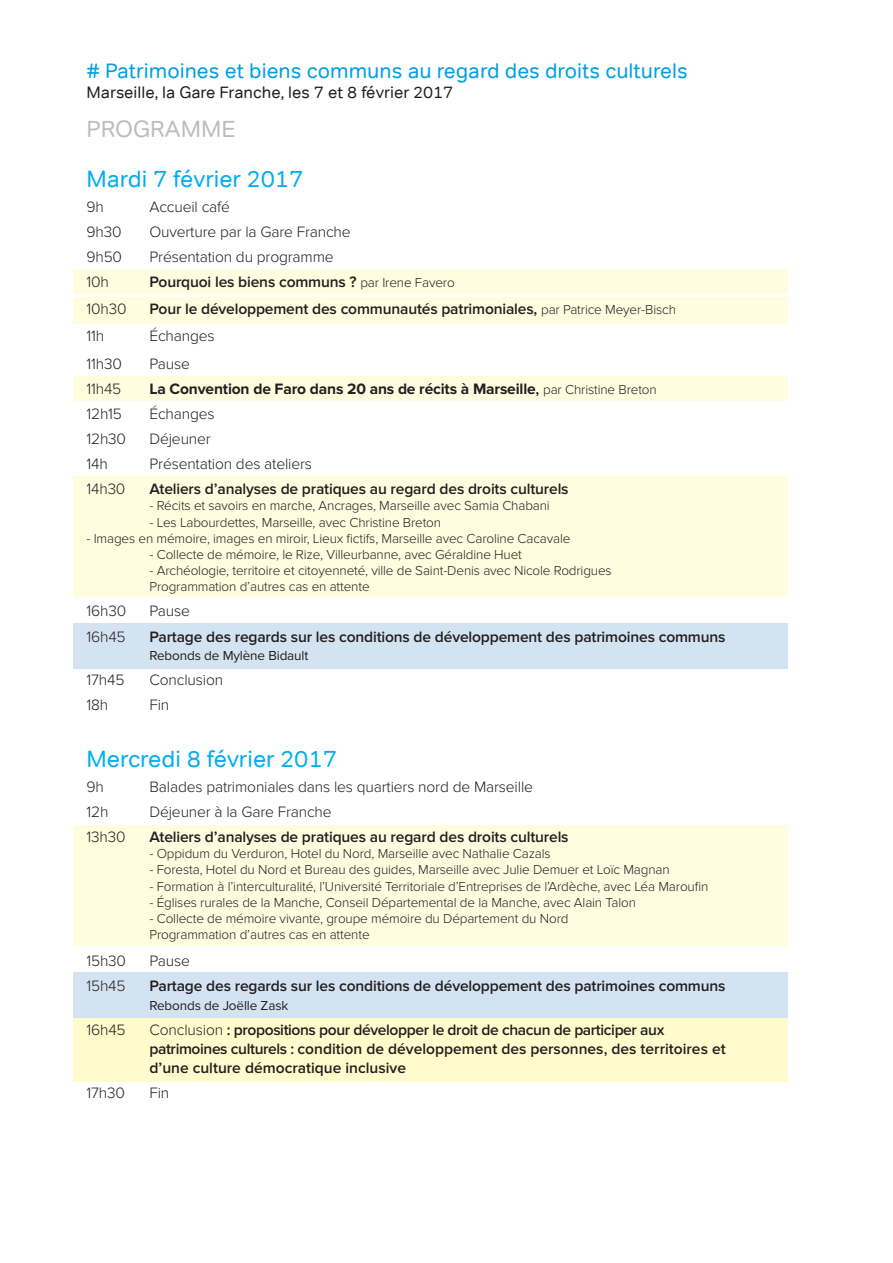
<style>
.page{position:relative;width:893px;height:1263px;background:#fff}
.page>*{position:absolute;margin:0;border:0;box-sizing:border-box;transform-origin:0 0}
.t1{font:23.4px "Tondo";color:#00aeef}
.t2{font:23.4px "Tondo";color:#bcbdc0}
.t3{font:21px "Tondo";color:#00a0e2}
.t4{font:16.5px "Tondo";color:#231f20}
.t5{font:600 15.6px/18.8px "Proxima Nova";letter-spacing:-.01em;color:#231f20}
.t6{font:300 15.6px "Proxima Nova";letter-spacing:-.01em;color:#231f20}
.t7{font:700 15.6px "Proxima Nova";letter-spacing:-.01em;color:#231f20}
.t8{font:300 13.5px/16.2px "Proxima Nova";letter-spacing:-.01em;color:#231f20}
.t9{font:13.5px "Proxima Nova";letter-spacing:-.01em;color:#231f20}
.s1{font-weight:300;font-size:13.5px}
.s2{font-weight:600}
.s3{font-weight:300}
</style>
<div class="page">
<div style="left:74px;top:269px;width:714px;height:25px;background:#fffce0"></div>
<div style="left:74px;top:297px;width:714px;height:27px;background:#fffce0"></div>
<div style="left:74px;top:376px;width:714px;height:24px;background:#fffce0"></div>
<div style="left:74px;top:825px;width:714px;height:120px;background:#fffce0"></div>
<div style="left:74px;top:972px;width:714px;height:46px;background:#d3e3f2"></div>
<div style="left:74px;top:623px;width:714px;height:46px;background:#d3e3f2"></div>
<div style="left:74px;top:1018px;width:714px;height:64px;background:#fffbcc"></div>
<div style="left:74px;top:476px;width:714px;height:120px;background:#fffce0"></div>
<h2 class="t3" style="left:86px;top:58px;width:603px"># Patrimoines et biens communs au regard des droits culturels</h2>
<p class="t4" style="left:86px;top:82px;width:368px">Marseille, la Gare Franche, les 7 et 8 février 2017</p>
<h1 class="t2" style="left:86px;top:115px;width:151px">PROGRAMME</h1>
<h1 class="t1" style="left:86px;top:164px;width:219px">Mardi 7 février 2017</h1>
<p class="t6" style="left:86px;top:197px;width:19px">9h</p>
<p class="t6" style="left:149px;top:197px;width:82px">Accueil café</p>
<p class="t6" style="left:86px;top:223px;width:37px">9h30</p>
<p class="t6" style="left:149px;top:223px;width:203px">Ouverture par la Gare Franche</p>
<p class="t6" style="left:86px;top:248px;width:37px">9h50</p>
<p class="t6" style="left:149px;top:248px;width:186px">Présentation du programme</p>
<p class="t6" style="left:86px;top:273px;width:24px">10h</p>
<p class="t5" style="left:149px;top:273px;width:307px">Pourquoi les biens communs ? <span class="s1">par Irene Favero</span></p>
<p class="t6" style="left:86px;top:300px;width:42px">10h30</p>
<p class="t5" style="left:149px;top:300px;width:528px">Pour le développement des communautés patrimoniales, <span class="s1">par Patrice Meyer-Bisch</span></p>
<p class="t6" style="left:86px;top:327px;width:19px">11h</p>
<p class="t6" style="left:149px;top:327px;width:67px">Échanges</p>
<p class="t6" style="left:86px;top:354px;width:37px">11h30</p>
<p class="t6" style="left:149px;top:354px;width:42px">Pause</p>
<p class="t6" style="left:86px;top:380px;width:36px">11h45</p>
<p class="t7" style="left:149px;top:380px;width:509px">La Convention de Faro dans 20 ans de récits à Marseille<span class="s2">,</span> <span class="s1">par Christine Breton</span></p>
<p class="t6" style="left:86px;top:405px;width:37px">12h15</p>
<p class="t6" style="left:149px;top:405px;width:67px">Échanges</p>
<p class="t6" style="left:86px;top:430px;width:41px">12h30</p>
<p class="t6" style="left:149px;top:430px;width:63px">Déjeuner</p>
<p class="t6" style="left:86px;top:455px;width:23px">14h</p>
<p class="t6" style="left:149px;top:455px;width:164px">Présentation des ateliers</p>
<p class="t6" style="left:86px;top:480px;width:41px">14h30</p>
<p class="t5" style="left:149px;top:480px;width:421px">Ateliers d’analyses de pratiques au regard des droits culturels</p>
<p class="t8" style="left:149px;top:498px;width:402px">- Récits et savoirs en marche, Ancrages, Marseille avec Samia Chabani</p>
<p class="t8" style="left:149px;top:514px;width:293px">- Les Labourdettes, Marseille, avec Christine Breton</p>
<p class="t8" style="left:86px;top:530px;width:486px">- Images en mémoire, images en miroir, Lieux fictifs, Marseille avec Caroline Cacavale</p>
<p class="t8" style="left:149px;top:546px;width:374px">- Collecte de mémoire, le Rize, Villeurbanne, avec Géraldine Huet</p>
<p class="t8" style="left:149px;top:563px;width:464px">- Archéologie, territoire et citoyenneté, ville de Saint-Denis avec Nicole Rodrigues<br>Programmation d’autres cas en attente</p>
<p class="t6" style="left:86px;top:602px;width:41px">16h30</p>
<p class="t6" style="left:149px;top:602px;width:42px">Pause</p>
<p class="t6" style="left:86px;top:627px;width:41px">16h45</p>
<p class="t5" style="left:149px;top:627px;width:578px">Partage des regards sur les conditions de développement des patrimoines communs</p>
<p class="t9" style="left:149px;top:648px;width:161px">Rebonds de Mylène Bidault</p>
<p class="t6" style="left:86px;top:671px;width:39px">17h45</p>
<p class="t6" style="left:149px;top:671px;width:75px">Conclusion</p>
<p class="t6" style="left:86px;top:696px;width:23px">18h</p>
<p class="t6" style="left:149px;top:696px;width:21px">Fin</p>
<h1 class="t1" style="left:86px;top:744px;width:252px">Mercredi 8 février 2017</h1>
<p class="t6" style="left:86px;top:777px;width:19px">9h</p>
<p class="t6" style="left:149px;top:777px;width:385px">Balades patrimoniales dans les quartiers nord de Marseille</p>
<p class="t6" style="left:86px;top:803px;width:23px">12h</p>
<p class="t6" style="left:149px;top:803px;width:184px">Déjeuner à la Gare Franche</p>
<p class="t6" style="left:86px;top:828px;width:41px">13h30</p>
<p class="t5" style="left:149px;top:828px;width:421px">Ateliers d’analyses de pratiques au regard des droits culturels</p>
<p class="t8" style="left:149px;top:846px;width:403px">- Oppidum du Verduron, Hotel du Nord, Marseille avec Nathalie Cazals</p>
<p class="t8" style="left:149px;top:862px;width:522px">- Foresta, Hotel du Nord et Bureau des guides, Marseille avec Julie Demuer et Loïc Magnan</p>
<p class="t8" style="left:149px;top:878px;width:560px">- Formation à l’interculturalité, l’Université Territoriale d’Entreprises de l’Ardèche, avec Léa Maroufin</p>
<p class="t8" style="left:149px;top:894px;width:488px">- Églises rurales de la Manche, Conseil Départemental de la Manche, avec Alain Talon</p>
<p class="t8" style="left:149px;top:910px;width:421px">- Collecte de mémoire vivante, groupe mémoire du Département du Nord<br>Programmation d’autres cas en attente</p>
<p class="t6" style="left:86px;top:952px;width:41px">15h30</p>
<p class="t6" style="left:149px;top:952px;width:42px">Pause</p>
<p class="t6" style="left:86px;top:977px;width:41px">15h45</p>
<p class="t5" style="left:149px;top:977px;width:578px">Partage des regards sur les conditions de développement des patrimoines communs</p>
<p class="t9" style="left:149px;top:998px;width:140px">Rebonds de Joëlle Zask</p>
<p class="t6" style="left:86px;top:1021px;width:41px">16h45</p>
<p class="t5" style="left:149px;top:1021px;width:578px"><span class="s3">Conclusion</span> : propositions pour développer le droit de chacun de participer aux patrimoines culturels : condition de développement des personnes, des territoires et d’une culture démocratique inclusive</p>
<p class="t6" style="left:86px;top:1084px;width:40px">17h30</p>
<p class="t6" style="left:149px;top:1084px;width:21px">Fin</p>
</div>
